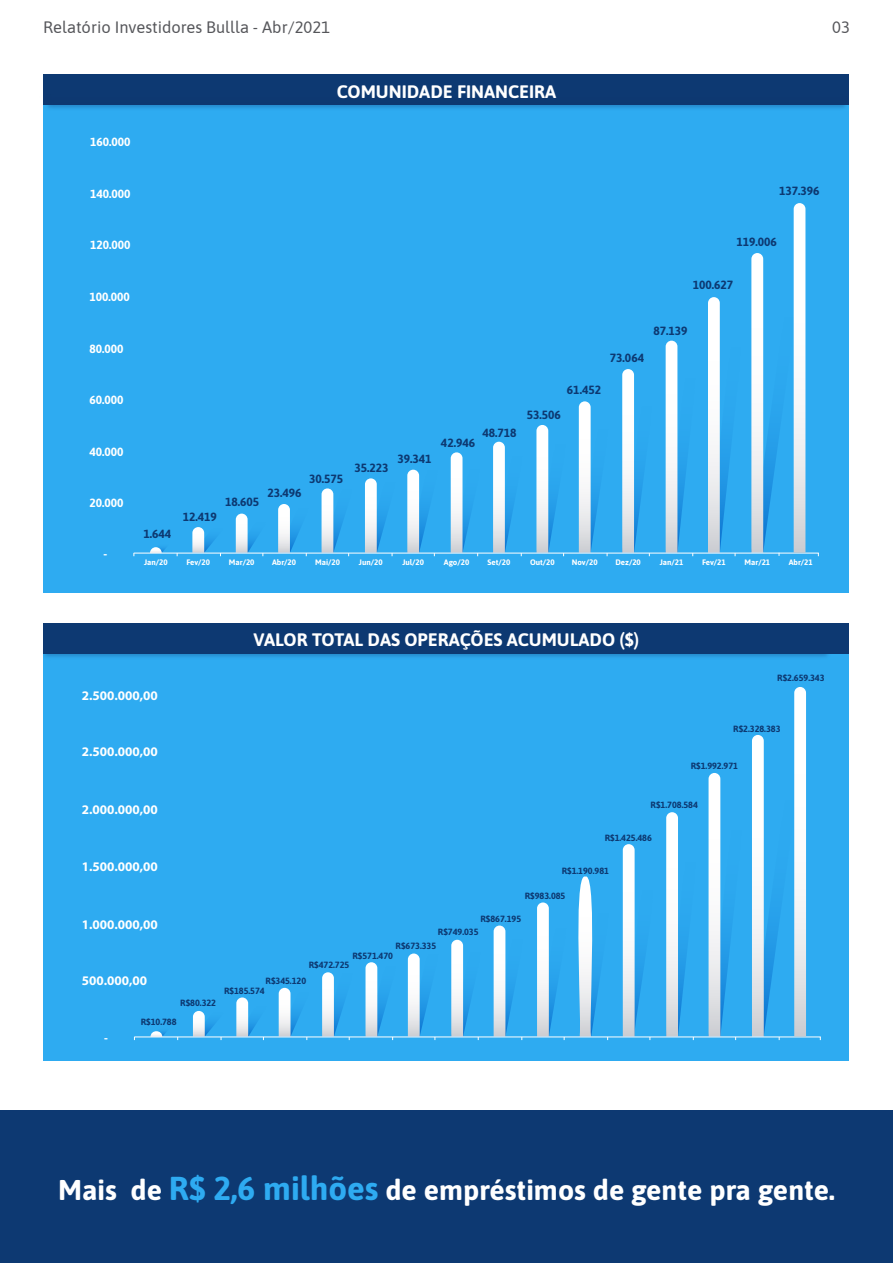
<style>
.page{position:relative;width:893px;height:1263px;background:#fff}
.page>*{position:absolute;margin:0;border:0;box-sizing:border-box;transform-origin:0 0}
.t1{font:700 28.5px "Asap";color:#fff}
.t2{font:700 18px "Asap";color:#fff}
.t3{font:16.5px "Asap";color:#55565a}
.t4{font:700 13.2px "Myriad Pro";color:#fff}
.t5{font:700 11.85px "Asap";color:#0d3972}
.t6{font:700 11.85px "Asap";color:#fff}
.t7{font:700 9px "Asap";color:#0d3972}
.t8{font:700 7.95px "Asap";color:#fff}
.s1{font-size:33px;color:#2eabf1}
</style>
<div class="page">
<div style="left:44px;top:102px;width:805px;height:490px;background:#2eabf1"></div>
<img style="left:43px;top:74px;width:806px;height:87px">
<svg style="left:133px;top:203px;width:686px;height:354px"></svg>
<div style="left:43px;top:653px;width:805px;height:407px;background:#2eabf1"></div>
<img style="left:43px;top:623px;width:806px;height:87px">
<div style="left:43px;top:623px;width:805px;height:30px;background:#0d3972"></div>
<svg style="left:134px;top:687px;width:687px;height:354px"></svg>
<div style="left:0;top:1111px;width:893px;height:152px;background:#0d3972"></div>
<h3 class="t3" style="left:43px;top:15px;width:288px">Relatório Investidores Bullla - Abr/2021</h3>
<h3 class="t3" style="left:832px;top:15px;width:19px">03</h3>
<h3 class="t6" style="left:90px;top:133px;width:42px">160.000</h3>
<h2 class="t2" style="left:337px;top:79px;width:221px">COMUNIDADE FINANCEIRA</h2>
<h3 class="t6" style="left:90px;top:185px;width:42px">140.000</h3>
<h3 class="t5" style="left:779px;top:182px;width:42px">137.396</h3>
<h3 class="t6" style="left:90px;top:237px;width:42px">120.000</h3>
<h3 class="t6" style="left:89px;top:288px;width:42px">100.000</h3>
<h3 class="t6" style="left:89px;top:340px;width:36px">80.000</h3>
<h3 class="t6" style="left:89px;top:392px;width:36px">60.000</h3>
<h3 class="t6" style="left:89px;top:443px;width:36px">40.000</h3>
<h3 class="t6" style="left:89px;top:495px;width:36px">20.000</h3>
<h3 class="t6" style="left:104px;top:546px;width:5px">-</h3>
<h3 class="t5" style="left:736px;top:233px;width:42px">119.006</h3>
<h3 class="t5" style="left:693px;top:277px;width:42px">100.627</h3>
<h3 class="t5" style="left:143px;top:525px;width:29px">1.644</h3>
<p class="t8" style="left:144px;top:556px;width:25px">Jan/20</p>
<h3 class="t5" style="left:183px;top:509px;width:36px">12.419</h3>
<h3 class="t5" style="left:225px;top:494px;width:36px">18.605</h3>
<h3 class="t5" style="left:268px;top:485px;width:36px">23.496</h3>
<h3 class="t5" style="left:309px;top:470px;width:36px">30.575</h3>
<h3 class="t5" style="left:354px;top:460px;width:36px">35.223</h3>
<h3 class="t5" style="left:398px;top:451px;width:36px">39.341</h3>
<h3 class="t5" style="left:482px;top:425px;width:36px">48.718</h3>
<h3 class="t5" style="left:441px;top:434px;width:36px">42.946</h3>
<h3 class="t5" style="left:567px;top:382px;width:36px">61.452</h3>
<h3 class="t5" style="left:527px;top:406px;width:36px">53.506</h3>
<h3 class="t5" style="left:610px;top:350px;width:36px">73.064</h3>
<h3 class="t5" style="left:653px;top:323px;width:36px">87.139</h3>
<p class="t8" style="left:186px;top:556px;width:25px">Fev/20</p>
<p class="t8" style="left:229px;top:556px;width:27px">Mar/20</p>
<p class="t8" style="left:272px;top:556px;width:26px">Abr/20</p>
<p class="t8" style="left:315px;top:556px;width:26px">Mai/20</p>
<p class="t8" style="left:359px;top:556px;width:25px">Jun/20</p>
<p class="t8" style="left:402px;top:556px;width:23px">Jul/20</p>
<p class="t8" style="left:444px;top:556px;width:27px">Ago/20</p>
<p class="t8" style="left:488px;top:556px;width:24px">Set/20</p>
<p class="t8" style="left:530px;top:556px;width:26px">Out/20</p>
<p class="t8" style="left:572px;top:556px;width:27px">Nov/20</p>
<p class="t8" style="left:615px;top:556px;width:27px">Dez/20</p>
<p class="t8" style="left:660px;top:556px;width:25px">Jan/21</p>
<p class="t8" style="left:702px;top:556px;width:25px">Fev/21</p>
<p class="t8" style="left:744px;top:556px;width:27px">Mar/21</p>
<p class="t8" style="left:789px;top:556px;width:26px">Abr/21</p>
<h3 class="t4" style="left:82px;top:687px;width:78px">2.500.000,00</h3>
<h3 class="t4" style="left:82px;top:743px;width:78px">2.500.000,00</h3>
<h3 class="t4" style="left:82px;top:800px;width:78px">2.000.000,00</h3>
<h3 class="t4" style="left:82px;top:858px;width:78px">1.500.000,00</h3>
<h3 class="t4" style="left:82px;top:915px;width:78px">1.000.000,00</h3>
<h3 class="t4" style="left:82px;top:972px;width:67px">500.000,00</h3>
<h2 class="t2" style="left:254px;top:627px;width:387px">VALOR TOTAL DAS OPERAÇÕES ACUMULADO ($)</h2>
<p class="t7" style="left:777px;top:672px;width:49px">R$2.659.343</p>
<p class="t7" style="left:733px;top:722px;width:49px">R$2.328.383</p>
<p class="t7" style="left:691px;top:760px;width:49px">R$1.992.971</p>
<p class="t7" style="left:651px;top:798px;width:49px">R$1.708.584</p>
<p class="t7" style="left:605px;top:831px;width:49px">R$1.425.486</p>
<p class="t7" style="left:180px;top:997px;width:37px">R$80.322</p>
<p class="t7" style="left:562px;top:864px;width:49px">R$1.190.981</p>
<p class="t7" style="left:525px;top:889px;width:42px">R$983.085</p>
<p class="t7" style="left:480px;top:912px;width:42px">R$867.195</p>
<p class="t7" style="left:438px;top:925px;width:42px">R$749.035</p>
<p class="t7" style="left:396px;top:940px;width:42px">R$673.335</p>
<p class="t7" style="left:352px;top:949px;width:42px">R$571.470</p>
<p class="t7" style="left:309px;top:959px;width:42px">R$472.725</p>
<p class="t7" style="left:266px;top:975px;width:42px">R$345.120</p>
<p class="t7" style="left:224px;top:984px;width:42px">R$185.574</p>
<h3 class="t6" style="left:104px;top:1029px;width:5px">-</h3>
<p class="t7" style="left:141px;top:1015px;width:37px">R$10.788</p>
<h1 class="t1" style="left:58px;top:1169px;width:778px">Mais de <span class="s1">R$ 2,6 milhões</span> de empréstimos de gente pra gente.</h1>
</div>
